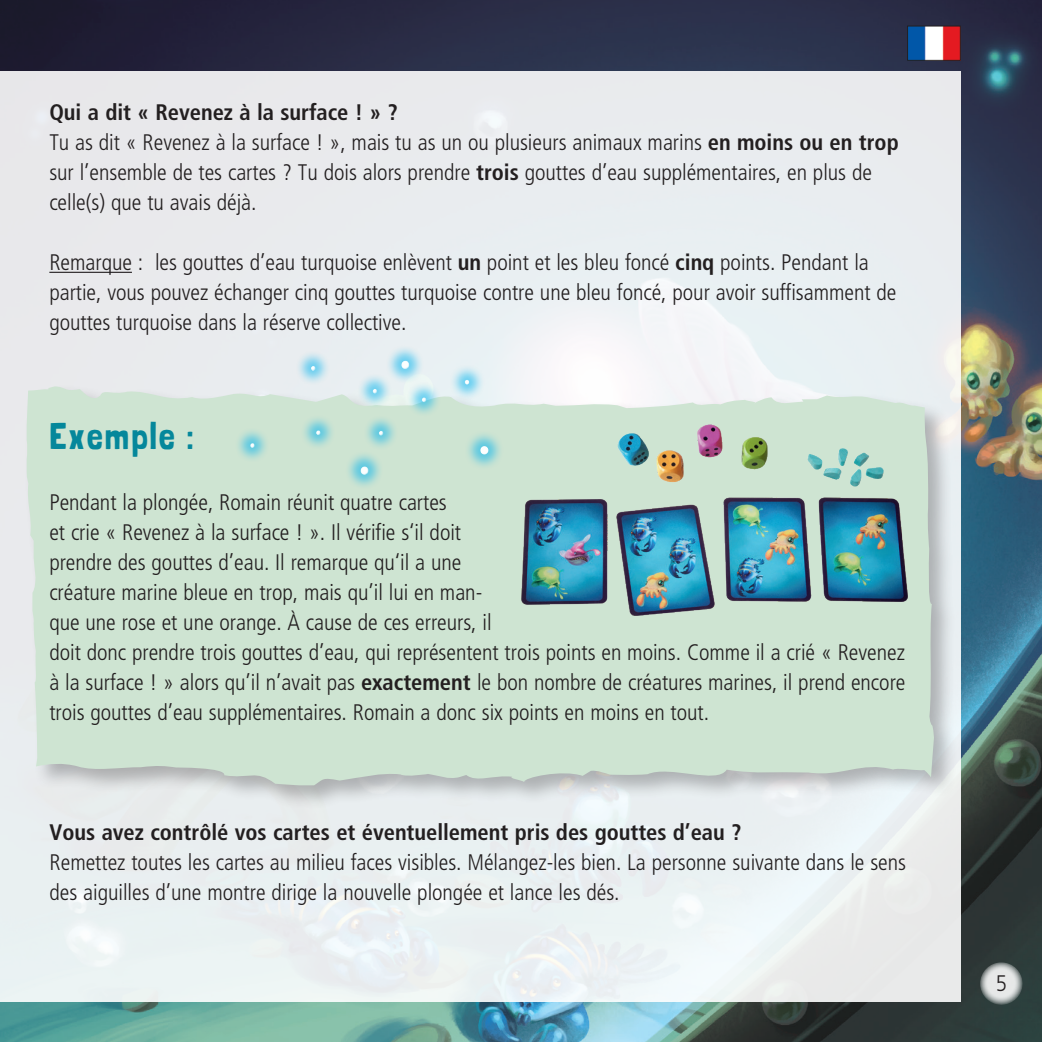
<style>
.page{position:relative;width:1042px;height:1042px;background:#fff}
.page>*{position:absolute;margin:0;border:0;box-sizing:border-box;transform-origin:0 0}
.t1{font:37.5px "Londrina Solid";letter-spacing:.05em;color:#05879b;scale:.95 1}
.t2{font:300 condensed 22.5px/30px "Frutiger LT";color:#231f20}
.t3{font:700 condensed 22.5px "Frutiger LT";color:#231f20}
.t4{font:300 22.5px "Frutiger LT";color:#231f20;scale:.9 1}
.s1{font-weight:700}
</style>
<div class="page">
<img style="left:0;top:0;width:1042px;height:1042px">
<div style="left:0;top:71px;width:960px;height:930px;background:#e9edf0"></div>
<hr style="left:0;top:71px;width:1px;height:930px;background:#fff">
<img style="left:909px;top:28px;width:49px;height:31px">
<div style="left:907px;top:26px;width:53px;height:35px;border:1px solid #231f20"></div>
<svg style="left:980px;top:962px;width:42px;height:43px"></svg>
<div style="left:23px;top:383px;width:935px;height:427px;background:#231f20;opacity:.3"></div>
<svg style="left:26px;top:386px;width:908px;height:399px;background:#cee3d3"></svg>
<hr style="left:49px;top:272px;width:83px;height:1px;background:#231f20">
<img style="left:521px;top:424px;width:386px;height:191px">
<div style="left:464px;top:430px;width:40px;height:40px;background:#00b3ee;opacity:.56"></div>
<div style="left:480px;top:446px;width:8px;height:8px;background:#fff;border-radius:50%"></div>
<div style="left:449px;top:364px;width:36px;height:36px;background:#00b3ee;opacity:.56"></div>
<svg style="left:465px;top:380px;width:4px;height:5px"></svg>
<svg style="left:233px;top:426px;width:39px;height:39px;background:#badfd4"></svg>
<svg style="left:294px;top:353px;width:38px;height:34px"></svg>
<svg style="left:299px;top:413px;width:39px;height:39px;background:#badfd4"></svg>
<svg style="left:344px;top:348px;width:99px;height:144px"></svg>
<p class="t2" style="left:49px;top:98px;width:851px"><span class="s1">Qui a dit « Revenez à la surface ! » ?<br></span>Tu as dit « Revenez à la surface ! », mais tu as un ou plusieurs animaux marins <span class="s1">en moins ou en trop </span>sur l’ensemble de tes cartes ? Tu dois alors prendre <span class="s1">trois</span> gouttes d’eau supplémentaires, en plus de celle(s) que tu avais déjà.</p>
<p class="t2" style="left:49px;top:248px;width:848px">Remarque : les gouttes d’eau turquoise enlèvent <span class="s1">un</span> point et les bleu foncé <span class="s1">cinq</span> points. Pendant la partie, vous pouvez échanger cinq gouttes turquoise contre une bleu foncé, pour avoir suffisamment de gouttes turquoise dans la réserve collective.</p>
<h1 class="t1" style="left:49px;top:414px;width:153px">Exemple :</h1>
<p class="t2" style="left:49px;top:488px;width:857px">Pendant la plongée, Romain réunit quatre cartes<br>et crie « Revenez à la surface ! ». Il vérifie s‘il doit<br>prendre des gouttes d’eau. Il remarque qu‘il a une<br>créature marine bleue en trop, mais qu’il lui en man-<br>que une rose et une orange. À cause de ces erreurs, il<br>doit donc prendre trois gouttes d’eau, qui représentent trois points en moins. Comme il a crié « Revenez à la surface ! » alors qu’il n’avait pas <span class="s1">exactement</span> le bon nombre de créatures marines, il prend encore trois gouttes d’eau supplémentaires. Romain a donc six points en moins en tout.</p>
<p class="t3" style="left:50px;top:819px;width:693px">Vous avez contrôlé vos cartes et éventuellement pris des gouttes d’eau ?</p>
<p class="t2" style="left:50px;top:848px;width:858px">Remettez toutes les cartes au milieu faces visibles. Mélangez-les bien. La personne suivante dans le sens des aiguilles d’une montre dirige la nouvelle plongée et lance les dés.</p>
<p class="t4" style="left:995px;top:970px;width:14px">5</p>
</div>
